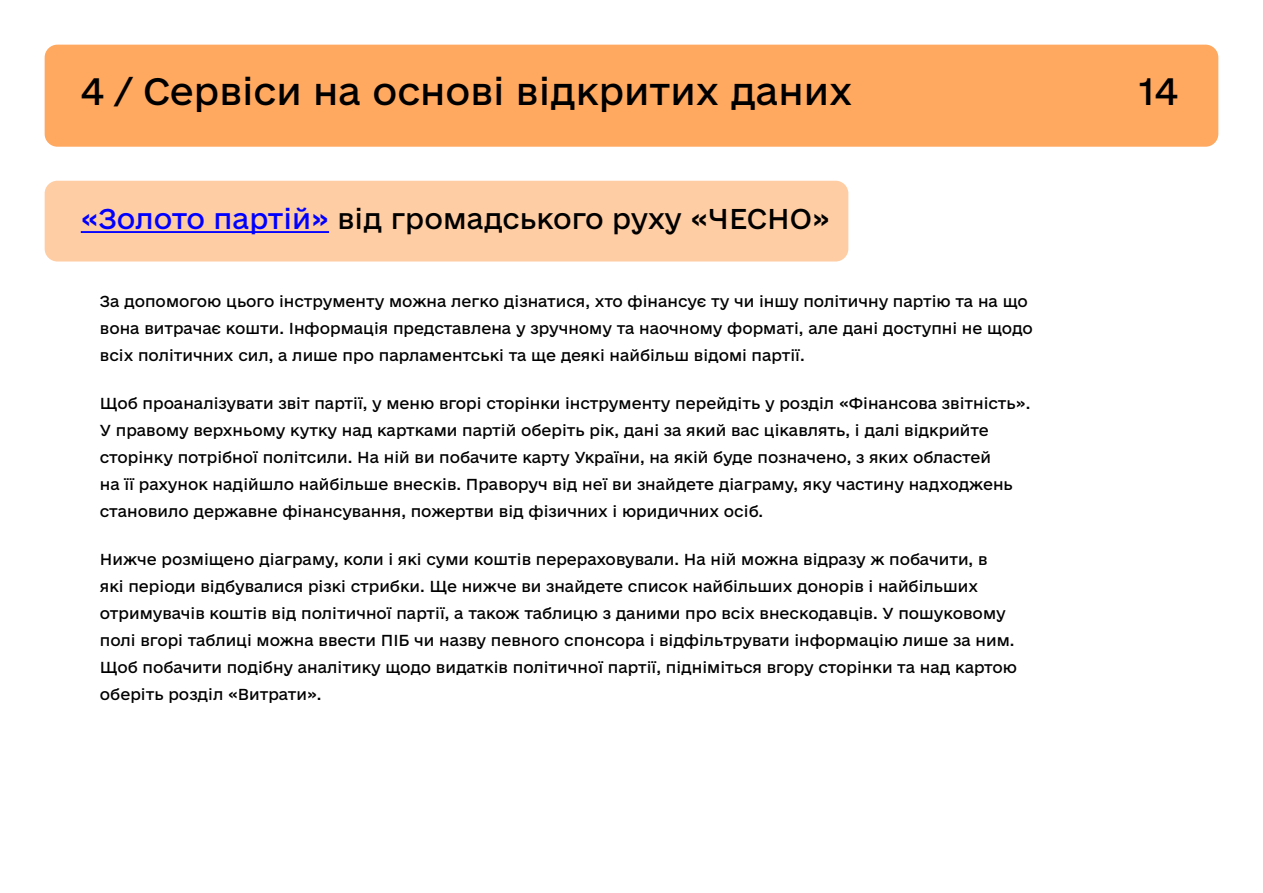
<style>
.page{position:relative;width:1263px;height:893px;background:#fff}
.page>*{position:absolute;margin:0;border:0;box-sizing:border-box;transform-origin:0 0}
.t1{font:36px "e Ukraine Regular";color:#000}
.t2{font:27px "e Ukraine Regular";color:#000}
.t3{font:15px/27px "e Ukraine Regular";color:#000}
.s1{color:#00f}
</style>
<div class="page">
<div style="left:45px;top:45px;width:1173px;height:102px;background:#ffa85f;border-radius:13px"></div>
<div style="left:45px;top:181px;width:803px;height:80px;background:#ffcda3;border-radius:13px"></div>
<hr style="left:81px;top:231px;width:248px;height:2px;background:#00f">
<h1 class="t1" style="left:81px;top:69px;width:773px">4 / Сервіси на основі відкритих даних</h1>
<h1 class="t1" style="left:1139px;top:69px;width:40px">14</h1>
<h2 class="t2" style="left:81px;top:202px;width:750px"><span class="s1">«Золото партій»</span> від громадського руху «ЧЕСНО»</h2>
<p class="t3" style="left:100px;top:288px;width:934px">За допомогою цього інструменту можна легко дізнатися, хто фінансує ту чи іншу політичну партію та на що вона витрачає кошти. Інформація представлена у зручному та наочному форматі, але дані доступні не щодо всіх політичних сил, а лише про парламентські та ще деякі найбільш відомі партії.</p>
<p class="t3" style="left:100px;top:390px;width:932px">Щоб проаналізувати звіт партії, у меню вгорі сторінки інструменту перейдіть у розділ «Фінансова звітність».<br>У правому верхньому кутку над картками партій оберіть рік, дані за який вас цікавлять, і далі відкрийте сторінку потрібної політсили. На ній ви побачите карту України, на якій буде позначено, з яких областей<br>на її рахунок надійшло найбільше внесків. Праворуч від неї ви знайдете діаграму, яку частину надходжень становило державне фінансування, пожертви від фізичних і юридичних осіб.</p>
<p class="t3" style="left:100px;top:547px;width:919px">Нижче розміщено діаграму, коли і які суми коштів перераховували. На ній можна відразу ж побачити, в<br>які періоди відбувалися різкі стрибки. Ще нижче ви знайдете список найбільших донорів і найбільших отримувачів коштів від політичної партії, а також таблицю з даними про всіх внескодавців. У пошуковому полі вгорі таблиці можна ввести ПІБ чи назву певного спонсора і відфільтрувати інформацію лише за ним.<br>Щоб побачити подібну аналітику щодо видатків політичної партії, підніміться вгору сторінки та над картою оберіть розділ «Витрати».</p>
</div>
